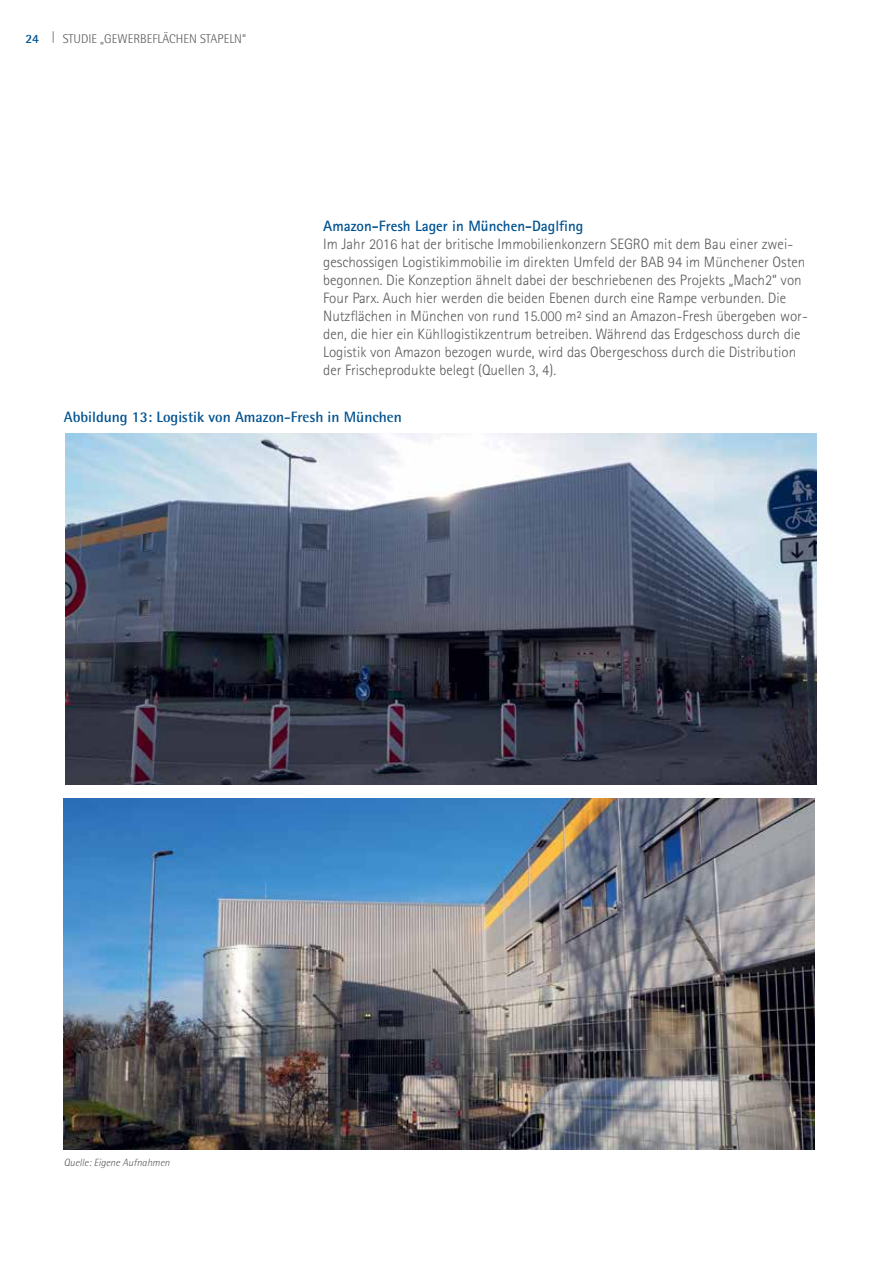
<style>
.page{position:relative;width:893px;height:1263px;background:#fff}
.page>*{position:absolute;margin:0;border:0;box-sizing:border-box;transform-origin:0 0}
.t1{font:300 15px/18px "Rotis Sans Serif Std";color:#58595b}
.t2{font:700 15px "Rotis Semi Sans Std";color:#005291}
.t3{font:700 15px "Rotis Sans Serif Std";color:#005291}
.t4{font:300 12.75px "Rotis Semi Sans Std";color:#58595b}
.t5{font:italic 300 10.5px "Rotis Semi Sans Std";color:#58595b}
.s1{font-weight:700;color:#005291}
</style>
<div class="page">
<img style="left:66px;top:433px;width:750px;height:351px">
<img style="left:64px;top:799px;width:750px;height:350px">
<p class="t4" style="left:25px;top:31px;width:222px"><span class="s1">24</span> | STUDIE „GEWERBEFLÄCHEN STAPELN“</p>
<p class="t3" style="left:323px;top:217px;width:262px">Amazon-Fresh Lager in München-Daglfing</p>
<p class="t1" style="left:323px;top:235px;width:486px">Im Jahr 2016 hat der britische Immobilienkonzern SEGRO mit dem Bau einer zwei&shy;geschossigen Logistikimmobilie im direkten Umfeld der BAB 94 im Münchener Osten begonnen. Die Konzeption ähnelt dabei der beschriebenen des Projekts „Mach2“ von Four Parx. Auch hier werden die beiden Ebenen durch eine Rampe verbunden. Die Nutzflächen in München von rund 15.000 m² sind an Amazon-Fresh übergeben wor&shy;den, die hier ein Kühllogistikzentrum betreiben. Während das Erdgeschoss durch die Logistik von Amazon bezogen wurde, wird das Obergeschoss durch die Distribution der Frischeprodukte belegt (Quellen 3, 4).</p>
<p class="t2" style="left:64px;top:407px;width:340px">Abbildung 13: Logistik von Amazon-Fresh in München</p>
<p class="t5" style="left:64px;top:1156px;width:108px">Quelle: Eigene Aufnahmen</p>
</div>
